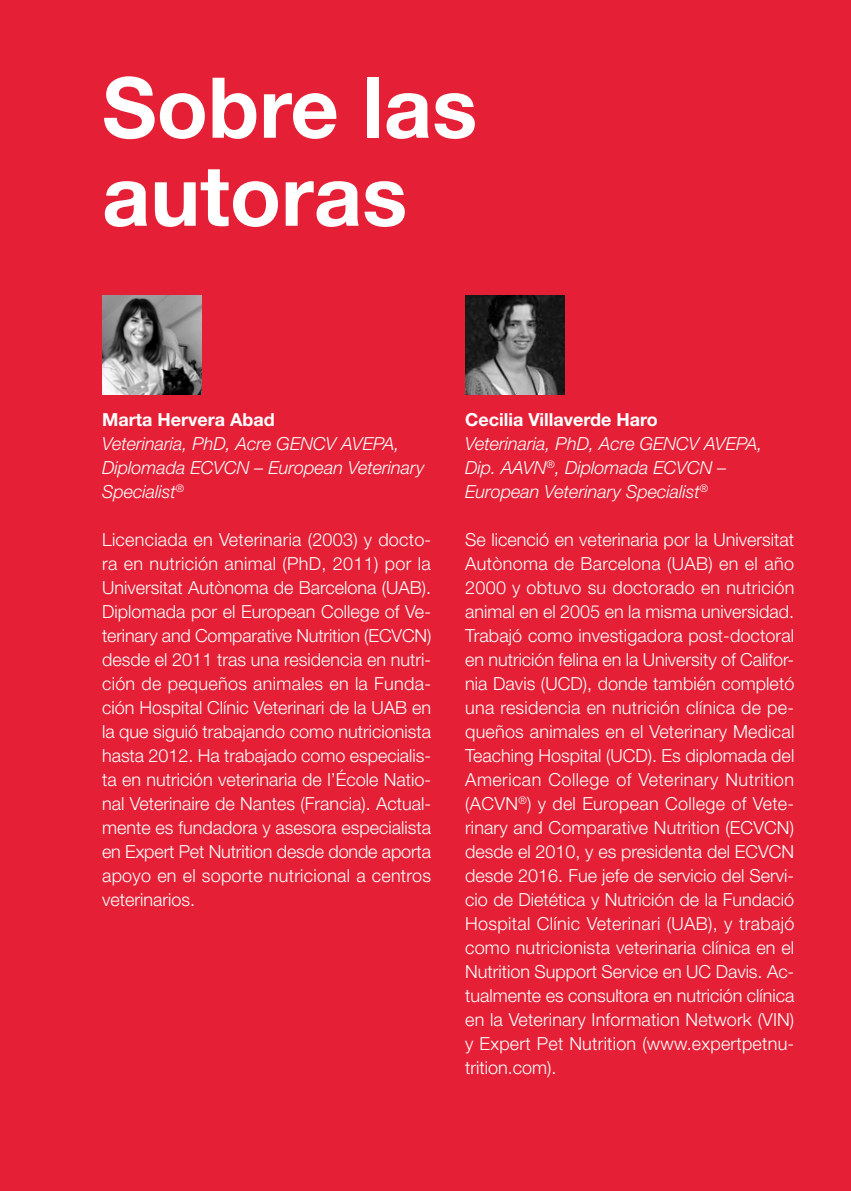
<style>
.page{position:relative;width:851px;height:1191px;background:#fff}
.page>*{position:absolute;margin:0;border:0;box-sizing:border-box;transform-origin:0 0}
.t1{font:700 84px "Helvetica Neue LT";color:#fff}
.t2{font:300 18px/24px "Helvetica Neue LT";letter-spacing:.015em;color:#fff;text-align:justify}
.t3{font:italic 300 18px/24px "Helvetica Neue LT";color:#fff}
.t4{font:700 18px "Helvetica Neue LT";color:#fff}
</style>
<div class="page">
<div style="left:0;top:0;width:850px;height:1191px;background:#e52036"></div>
<img style="left:465px;top:295px;width:99px;height:99px">
<img style="left:102px;top:295px;width:99px;height:99px">
<p class="t1" style="left:102px;top:56px;width:376px">Sobre las</p>
<p class="t1" style="left:102px;top:144px;width:306px">autoras</p>
<p class="t4" style="left:102px;top:408px;width:174px">Marta Hervera Abad</p>
<p class="t3" style="left:102px;top:431px;width:324px">Veterinaria, PhD, Acre GENCV AVEPA,<br>Diplomada ECVCN – European Veterinary<br>Specialist<sup>®</sup></p>
<p class="t2" style="left:102px;top:527px;width:331px">Licenciada en Veterinaria (2003) y docto&shy;ra en nutrición animal (PhD, 2011) por la Universitat Autònoma de Barcelona (UAB).<br>Diplomada por el European College of Ve&shy;terinary and Comparative Nutrition (ECVCN) desde el 2011 tras una residencia en nutri&shy;ción de pequeños animales en la Funda&shy;ción Hospital Clínic Veterinari de la UAB en la que siguió trabajando como nutricionista hasta 2012. Ha trabajado como especialis&shy;ta en nutrición veterinaria de l’École Natio&shy;nal Veterinaire de Nantes (Francia). Actual&shy;mente es fundadora y asesora especialista en Expert Pet Nutrition desde donde aporta apoyo en el soporte nutricional a centros veterinarios.</p>
<p class="t4" style="left:465px;top:408px;width:194px">Cecilia Villaverde Haro</p>
<p class="t3" style="left:465px;top:431px;width:299px">Veterinaria, PhD, Acre GENCV AVEPA,<br>Dip. AAVN<sup>®</sup>, Diplomada ECVCN –<br>European Veterinary Specialist<sup>®</sup></p>
<p class="t2" style="left:465px;top:527px;width:331px">Se licenció en veterinaria por la Universitat Autònoma de Barcelona (UAB) en el año 2000 y obtuvo su doctorado en nutrición animal en el 2005 en la misma universidad.<br>Trabajó como investigadora post-doctoral en nutrición felina en la University of Califor&shy;nia Davis (UCD), donde también completó una residencia en nutrición clínica de pe&shy;queños animales en el Veterinary Medical Teaching Hospital (UCD). Es diplomada del American College of Veterinary Nutrition (ACVN<sup>®</sup>) y del European College of Vete&shy;rinary and Comparative Nutrition (ECVCN) desde el 2010, y es presidenta del ECVCN desde 2016. Fue jefe de servicio del Servi&shy;cio de Dietética y Nutrición de la Fundació Hospital Clínic Veterinari (UAB), y trabajó como nutricionista veterinaria clínica en el Nutrition Support Service en UC Davis. Ac&shy;tualmente es consultora en nutrición clínica en la Veterinary Information Network (VIN) y Expert Pet Nutrition (www.expertpetnu&shy;trition.com).</p>
</div>
